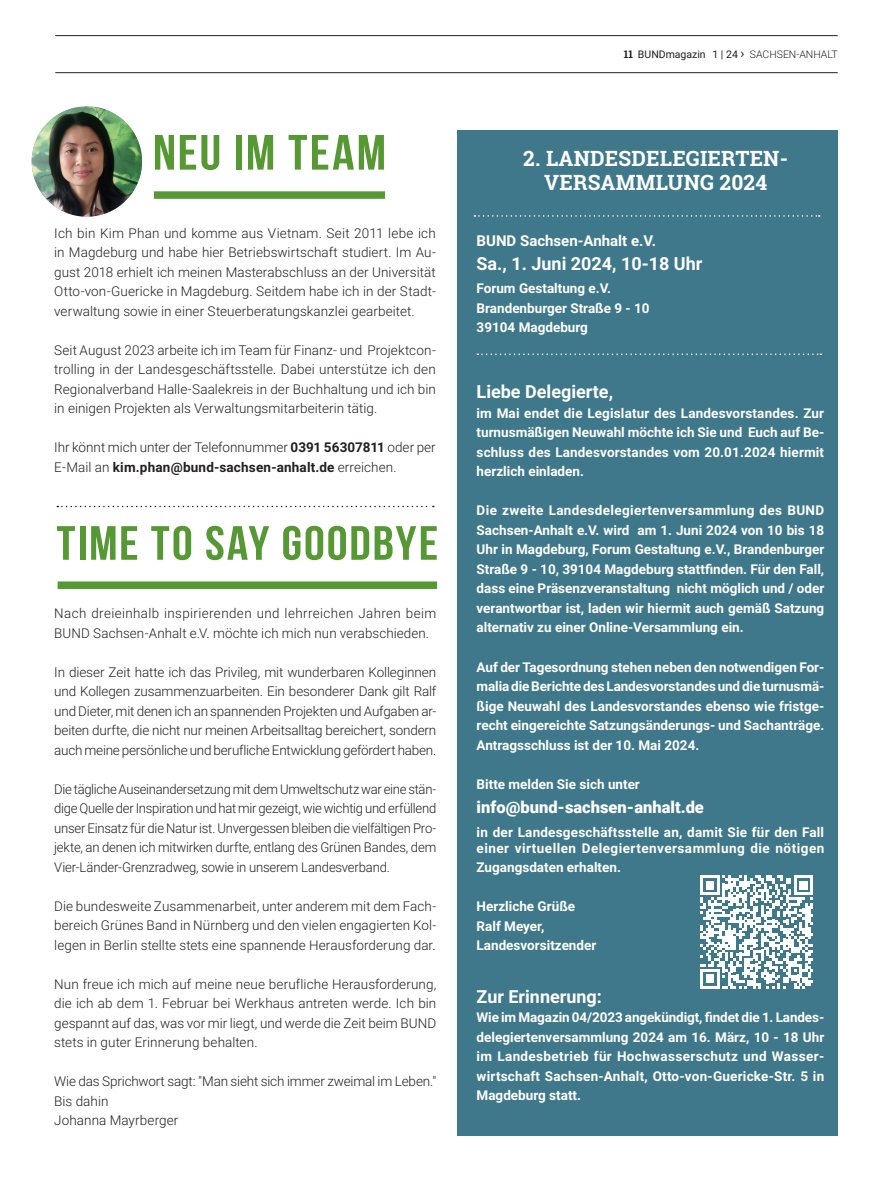
<style>
.page{position:relative;width:893px;height:1191px;background:#fff}
.page>*{position:absolute;margin:0;border:0;box-sizing:border-box;transform-origin:0 0}
.Head2_Bebas_46_45_5{font:700 49.5px "Bebas Neue";letter-spacing:.035em;color:#569834;scale:1.1 1}
.Head2_Bebas_46_45_5-2{font:700 48px "Bebas Neue";letter-spacing:.035em;color:#569834;scale:1.1 1}
.Box_Head_Roboto_Slab_14_17{font:700 21px/24px "Roboto Slab";letter-spacing:.01em;color:#fff;text-align:center}
.Box_Fliess_Roboto_9_13{font:700 18px "Roboto";color:#fff}
.Box_Datum_Roboto_14_17_bold{font:700 18px "Roboto";color:#fff}
.Box_Fliess_Roboto_9_13-2{font:900 16.5px "Roboto";color:#fff}
.Box_Fliess_Roboto_9_13-3{font:700 15px "Roboto";color:#fff}
.FliessEinzug_Roboto_9_13{font:300 13.5px/19.5px "Roboto";letter-spacing:.005em;color:#231f20;text-align:justify}
.Box_Fliess_Roboto_9_13-4{font:700 13.5px/19.5px "Roboto";color:#fff;text-align:justify}
.FliessEinzug_Roboto_9_13-2{font:300 13.5px/19.5px "Roboto";letter-spacing:.025em;color:#231f20}
.Box_Fliess_Roboto_9_13-5{font:700 13.5px/16.2px "Roboto";letter-spacing:.035em;color:#fff}
.t1{font:10.5px "Roboto";color:#231f20}
.s1{font-weight:700}
.s2{font-family:"Roboto Slab";font-weight:700}
.s3{font-size:13.5px}
.s4{font-weight:300}
</style>
<div class="page">
<hr style="left:55px;top:72px;width:783px;height:1px;background:#231f20">
<hr style="left:55px;top:35px;width:783px;height:1px;background:#231f20">
<div style="left:154px;top:191px;width:231px;height:8px;background:#569834"></div>
<div style="left:457px;top:131px;width:381px;height:1004px;background:#3f788a"></div>
<svg style="left:474px;top:215px;width:346px;height:2px"></svg>
<svg style="left:477px;top:353px;width:344px;height:2px"></svg>
<svg style="left:700px;top:875px;width:113px;height:113px"></svg>
<img style="left:32px;top:106px;width:110px;height:111px;border-radius:55px">
<div style="left:58px;top:581px;width:379px;height:8px;background:#569834"></div>
<svg style="left:57px;top:506px;width:377px;height:1px"></svg>
<p class="Head2_Bebas_46_45_5" style="left:153px;top:125px;width:214px">NEU IM TEAM</p>
<p class="FliessEinzug_Roboto_9_13" style="left:54px;top:223px;width:383px">Ich bin Kim Phan und komme aus Vietnam. Seit 2011 lebe ich in Magdeburg und habe hier Betriebswirtschaft studiert. Im Au&shy;gust 2018 erhielt ich meinen Masterabschluss an der Universität Otto-von-Guericke in Magdeburg. Seitdem habe ich in der Stadt&shy;verwaltung sowie in einer Steuerberatungskanzlei gearbeitet.</p>
<p class="FliessEinzug_Roboto_9_13" style="left:54px;top:340px;width:383px">Seit August 2023 arbeite ich im Team für Finanz- und Projektcon&shy;trolling in der Landesgeschäftsstelle. Dabei unterstütze ich den Regionalverband Halle-Saalekreis in der Buchhaltung und ich bin in einigen Projekten als Verwaltungsmitarbeiterin tätig.</p>
<p class="FliessEinzug_Roboto_9_13" style="left:54px;top:437px;width:383px">Ihr könnt mich unter der Telefonnummer <span class="s1">0391 56307811</span> oder per<br>E-Mail an <span class="s1">kim.phan@bund-sachsen-anhalt.de</span> erreichen.</p>
<p class="Head2_Bebas_46_45_5-2" style="left:57px;top:517px;width:348px">TIME TO SAY GOODBYE</p>
<p class="FliessEinzug_Roboto_9_13-2" style="left:54px;top:603px;width:384px">Nach dreieinhalb inspirierenden und lehrreichen Jahren beim<br>BUND Sachsen-Anhalt e.V. möchte ich mich nun verabschieden.</p>
<p class="FliessEinzug_Roboto_9_13" style="left:54px;top:662px;width:384px">In dieser Zeit hatte ich das Privileg, mit wunderbaren Kolleginnen und Kollegen zusammenzuarbeiten. Ein besonderer Dank gilt Ralf und Dieter, mit denen ich an spannenden Projekten und Aufgaben ar&shy;beiten durfte, die nicht nur meinen Arbeitsalltag bereichert, sondern auch meine persönliche und berufliche Entwicklung gefördert haben.</p>
<p class="FliessEinzug_Roboto_9_13" style="left:54px;top:779px;width:384px">Die tägliche Auseinandersetzung mit dem Umweltschutz war eine stän&shy;dige Quelle der Inspiration und hat mir gezeigt, wie wichtig und erfüllend unser Einsatz für die Natur ist. Unvergessen bleiben die vielfältigen Pro&shy;jekte, an denen ich mitwirken durfte, entlang des Grünen Bandes, dem Vier-Länder-Grenzradweg, sowie in unserem Landesverband.</p>
<p class="FliessEinzug_Roboto_9_13" style="left:54px;top:896px;width:384px">Die bundesweite Zusammenarbeit, unter anderem mit dem Fach&shy;bereich Grünes Band in Nürnberg und den vielen engagierten Kol&shy;legen in Berlin stellte stets eine spannende Herausforderung dar.</p>
<p class="FliessEinzug_Roboto_9_13" style="left:54px;top:974px;width:384px">Nun freue ich mich auf meine neue berufliche Herausforderung, die ich ab dem 1. Februar bei Werkhaus antreten werde. Ich bin gespannt auf das, was vor mir liegt, und werde die Zeit beim BUND stets in guter Erinnerung behalten.</p>
<p class="FliessEinzug_Roboto_9_13" style="left:54px;top:1071px;width:384px">Wie das Sprichwort sagt: "Man sieht sich immer zweimal im Leben."<br>Bis dahin</p>
<p class="FliessEinzug_Roboto_9_13" style="left:54px;top:1110px;width:126px">Johanna Mayrberger</p>
<p class="t1" style="left:624px;top:47px;width:216px"><span class="s2">11</span> BUNDmagazin 1 | 24 <span class="s3">›</span> <span class="s4">SACHSEN-ANHALT</span></p>
<p class="Box_Head_Roboto_Slab_14_17" style="left:523px;top:146px;width:266px">2. LANDESDELEGIERTEN-<br>VERSAMMLUNG 2024</p>
<p class="Box_Fliess_Roboto_9_13-3" style="left:477px;top:230px;width:181px">BUND Sachsen-Anhalt e.V.</p>
<p class="Box_Datum_Roboto_14_17_bold" style="left:477px;top:250px;width:227px">Sa., 1. Juni 2024, 10-18 Uhr</p>
<p class="Box_Fliess_Roboto_9_13-4" style="left:477px;top:278px;width:175px;text-align:left">Forum Gestaltung e.V.<br>Brandenburger Straße 9 - 10<br>39104 Magdeburg</p>
<p class="Box_Fliess_Roboto_9_13" style="left:477px;top:379px;width:138px">Liebe Delegierte,</p>
<p class="Box_Fliess_Roboto_9_13-4" style="left:477px;top:403px;width:349px">im Mai endet die Legislatur des Landesvorstandes. Zur turnusmäßigen Neuwahl möchte ich Sie und Euch auf Be&shy;schluss des Landesvorstandes vom 20.01.2024 hiermit herzlich einladen.</p>
<p class="Box_Fliess_Roboto_9_13-4" style="left:477px;top:500px;width:349px">Die zweite Landesdelegiertenversammlung des BUND Sachsen-Anhalt e.V. wird am 1. Juni 2024 von 10 bis 18<br>Uhr in Magdeburg, Forum Gestaltung e.V., Brandenburger Straße 9 - 10, 39104 Magdeburg stattfinden. Für den Fall, dass eine Präsenzveranstaltung nicht möglich und / oder verantwortbar ist, laden wir hiermit auch gemäß Satzung alternativ zu einer Online-Versammlung ein.</p>
<p class="Box_Fliess_Roboto_9_13-4" style="left:477px;top:656px;width:349px">Auf der Tagesordnung stehen neben den notwendigen For&shy;malia die Berichte des Landesvorstandes und die turnusmä&shy;ßige Neuwahl des Landesvorstandes ebenso wie fristge&shy;recht eingereichte Satzungsänderungs- und Sachanträge.<br>Antragsschluss ist der 10. Mai 2024.</p>
<p class="Box_Fliess_Roboto_9_13-4" style="left:477px;top:773px;width:165px">Bitte melden Sie sich unter</p>
<p class="Box_Fliess_Roboto_9_13-2" style="left:477px;top:795px;width:229px">info@bund-sachsen-anhalt.de</p>
<p class="Box_Fliess_Roboto_9_13-5" style="left:477px;top:823px;width:349px">in der Landesgeschäftsstelle an, damit Sie für den Fall einer virtuellen Delegiertenversammlung die nötigen</p>
<p class="Box_Fliess_Roboto_9_13-4" style="left:477px;top:857px;width:146px">Zugangsdaten erhalten.</p>
<p class="Box_Fliess_Roboto_9_13-4" style="left:477px;top:896px;width:100px">Herzliche Grüße</p>
<p class="Box_Fliess_Roboto_9_13-4" style="left:477px;top:915px;width:69px">Ralf Meyer,</p>
<p class="Box_Fliess_Roboto_9_13-4" style="left:477px;top:935px;width:121px">Landesvorsitzender</p>
<p class="Box_Fliess_Roboto_9_13" style="left:477px;top:983px;width:127px">Zur Erinnerung:</p>
<p class="Box_Fliess_Roboto_9_13-4" style="left:477px;top:1007px;width:349px">Wie im Magazin 04/2023 angekündigt, findet die 1. Landes&shy;delegiertenversammlung 2024 am 16. März, 10 - 18 Uhr im Landesbetrieb für Hochwasserschutz und Wasser&shy;wirtschaft Sachsen-Anhalt, Otto-von-Guericke-Str. 5 in Magdeburg statt.</p>
</div>
